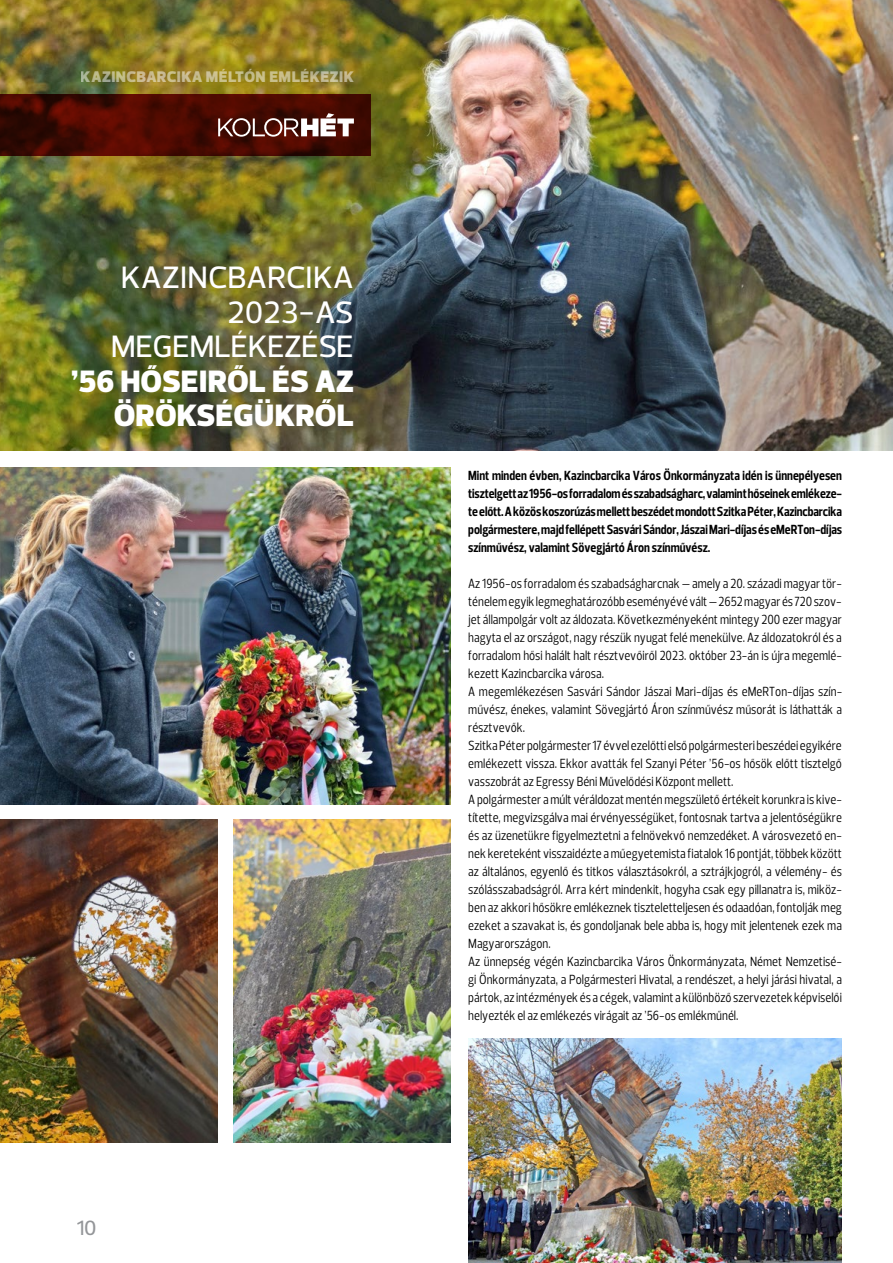
<style>
.page{position:relative;width:893px;height:1263px;background:#fff}
.page>*{position:absolute;margin:0;border:0;box-sizing:border-box;transform-origin:0 0}
.t1{font:500 31.5px/34.5px "Prelo";letter-spacing:-.005em;color:#fff;text-align:right}
.t2{font:900 31.5px/34.5px "Prelo";color:#fff;text-align:right}
.t3{font:500 21px "Prelo";color:#939598}
.t4{font:900 15.6px "Prelo";letter-spacing:.035em;color:#fff}
.t5{font:13.5px/18px "Prelo Condensed";color:#000}
.t6{font:700 13.5px/18px "Prelo Condensed";color:#000;text-align:justify}
</style>
<div class="page">
<img style="left:0;top:0;width:893px;height:451px">
<img style="left:0;top:468px;width:450px;height:336px">
<img style="left:233px;top:819px;width:217px;height:323px">
<img style="left:0;top:819px;width:217px;height:323px">
<img style="left:468px;top:1038px;width:374px;height:225px">
<svg style="left:0;top:95px;width:371px;height:61px;background:#480a01"></svg>
<svg style="left:218px;top:113px;width:136px;height:24px"></svg>
<p class="t4" style="left:81px;top:67px;width:275px">KAZINCBARCIKA MÉLTÓN EMLÉKEZIK</p>
<h1 class="t1" style="left:111px;top:260px;width:244px">KAZINCBARCIKA<br>2023-AS<br>MEGEMLÉKEZÉSE</h1>
<h1 class="t2" style="left:71px;top:364px;width:284px">’56 HŐSEIRŐL ÉS AZ<br>ÖRÖKSÉGÜKRŐL</h1>
<h2 class="t3" style="left:77px;top:1215px;width:22px">10</h2>
<p class="t6" style="left:468px;top:467px;width:375px">Mint minden évben, Kazincbarcika Város Önkormányzata idén is ünnepélyesen tisztelgett az 1956-os forradalom és szabadságharc, valamint hőseinek emlékeze&shy;te előtt. A közös koszorúzás mellett beszédet mondott Szitka Péter, Kazincbarcika polgármestere, majd fellépett Sasvári Sándor, Jászai Mari-díjas és eMeRTon-díjas színművész, valamint Sövegjártó Áron színművész.</p>
<p class="t5" style="left:468px;top:575px;width:375px">Az 1956-os forradalom és szabadságharcnak — amely a 20. századi magyar tör&shy;ténelem egyik legmeghatározóbb eseményévé vált — 2652 magyar és 720 szov&shy;jet állampolgár volt az áldozata. Következményeként mintegy 200 ezer magyar hagyta el az országot, nagy részük nyugat felé menekülve. Az áldozatokról és a forradalom hősi halált halt résztvevőiről 2023. október 23-án is újra megemlé&shy;kezett Kazincbarcika városa.<br>A megemlékezésen Sasvári Sándor Jászai Mari-díjas és eMeRTon-díjas szín&shy;művész, énekes, valamint Sövegjártó Áron színművész műsorát is láthatták a résztvevők.<br>Szitka Péter polgármester 17 évvel ezelőtti első polgármesteri beszédei egyikére emlékezett vissza. Ekkor avatták fel Szanyi Péter ’56-os hősök előtt tisztelgő vasszobrát az Egressy Béni Művelődési Központ mellett.<br>A polgármester a múlt véráldozat mentén megszülető értékeit korunkra is kive&shy;títette, megvizsgálva mai érvényességüket, fontosnak tartva a jelentőségükre és az üzenetükre figyelmeztetni a felnövekvő nemzedéket. A városvezető en&shy;nek kereteként visszaidézte a műegyetemista fiatalok 16 pontját, többek között az általános, egyenlő és titkos választásokról, a sztrájkjogról, a vélemény- és szólásszabadságról. Arra kért mindenkit, hogyha csak egy pillanatra is, miköz&shy;ben az akkori hősökre emlékeznek tiszteletteljesen és odaadóan, fontolják meg ezeket a szavakat is, és gondoljanak bele abba is, hogy mit jelentenek ezek ma Magyarországon.<br>Az ünnepség végén Kazincbarcika Város Önkormányzata, Német Nemzetisé&shy;gi Önkormányzata, a Polgármesteri Hivatal, a rendészet, a helyi járási hivatal, a pártok, az intézmények és a cégek, valamint a különböző szervezetek képviselői helyezték el az emlékezés virágait az ’56-os emlékműnél.</p>
</div>
